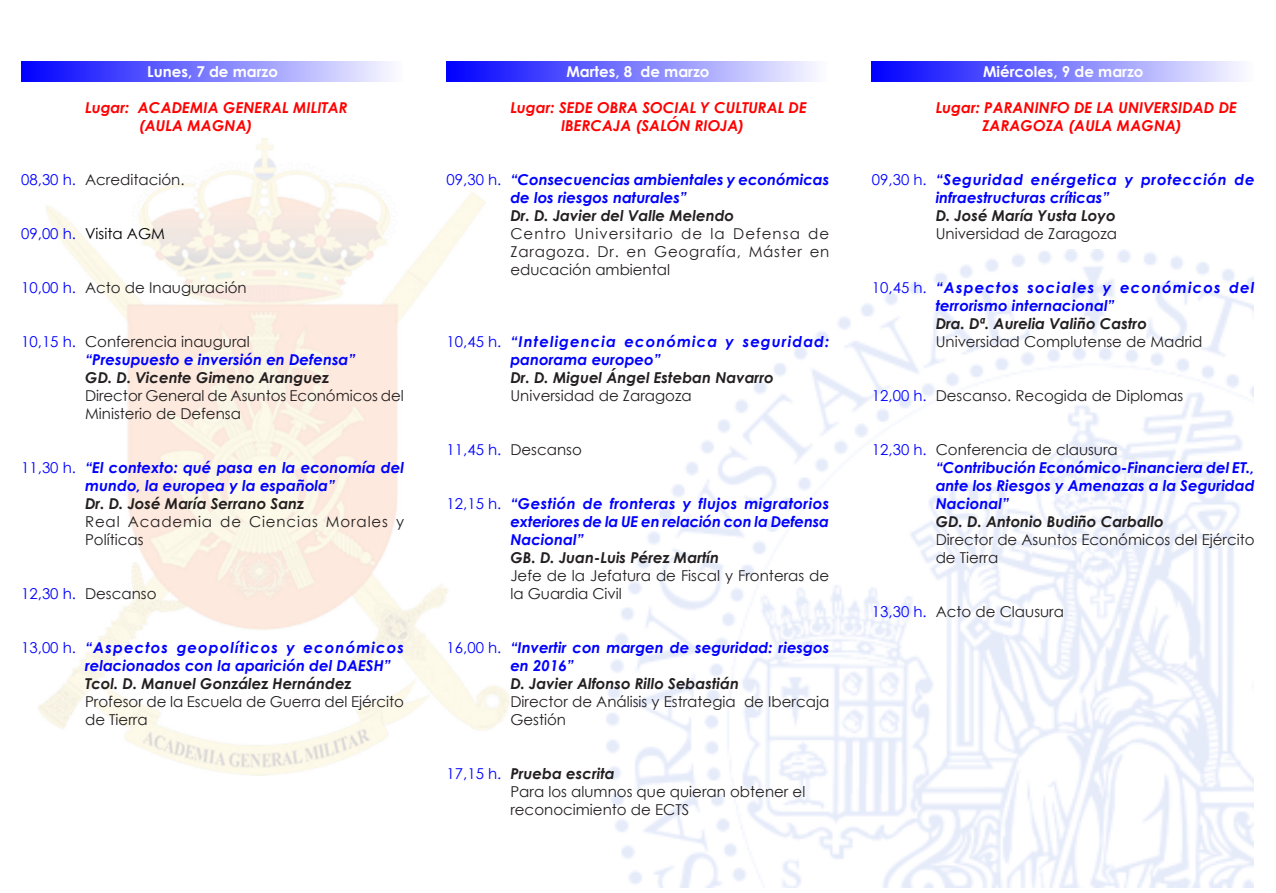
<style>
.page{position:relative;width:1276px;height:893px;background:#fff}
.page>*{position:absolute;margin:0;border:0;box-sizing:border-box;transform-origin:0 0}
.t1{font:15px/18px "Century Gothic";color:#231f20}
.t2{font:italic 700 15px/18px "Century Gothic";color:#00f}
.t3{font:italic 700 15px "Century Gothic";color:#231f20}
.t4{font:italic 700 15px/18px "Century Gothic";color:#f00;text-align:center}
.t5{font:15px "Century Gothic";color:#00f}
.t6{font:italic 700 15px/18px "Century Gothic";letter-spacing:.07em;color:#00f}
.t7{font:italic 700 15px/18px "Century Gothic";letter-spacing:.045em;color:#00f}
.t8{font:700 15px "Century Gothic";color:#fff}
.t9{font:15px/18px "Century Gothic";letter-spacing:.055em;color:#231f20}
.t10{font:15px "Century Gothic";color:#000}
</style>
<div class="page">
<img style="left:607px;top:250px;width:647px;height:637px">
<img style="left:38px;top:138px;width:472px;height:638px">
<div style="left:21px;top:62px;width:381px;height:20px;background:linear-gradient(to right,#00f,#fcfcff)"></div>
<div style="left:446px;top:62px;width:382px;height:20px;background:linear-gradient(to right,#00f,#fcfcff)"></div>
<div style="left:872px;top:62px;width:381px;height:20px;background:linear-gradient(to right,#00f,#fcfcff)"></div>
<p class="t8" style="left:147px;top:61px;width:132px">Lunes, 7 de marzo</p>
<p class="t8" style="left:566px;top:61px;width:145px">Martes, 8 de marzo</p>
<p class="t8" style="left:983px;top:61px;width:162px">Miércoles, 9 de marzo</p>
<p class="t5" style="left:21px;top:170px;width:56px">08,30 h.</p>
<p class="t4" style="left:85px;top:98px;width:264px">Lugar: ACADEMIA GENERAL MILITAR</p>
<p class="t4" style="left:139px;top:116px;width:115px">(AULA MAGNA)</p>
<p class="t1" style="left:85px;top:171px;width:101px">Acreditación.</p>
<p class="t5" style="left:21px;top:224px;width:56px">09,00 h.</p>
<p class="t10" style="left:85px;top:223px;width:81px">Visita AGM</p>
<p class="t5" style="left:446px;top:170px;width:56px">09,30 h.</p>
<p class="t4" style="left:561px;top:98px;width:247px;text-align:left;text-indent:-51px">Lugar: SEDE OBRA SOCIAL Y CULTURAL DE<br>IBERCAJA (SALÓN RIOJA)</p>
<p class="t2" style="left:510px;top:170px;width:320px">“Consecuencias ambientales y económicas de los riesgos naturales”</p>
<p class="t3" style="left:510px;top:204px;width:225px">Dr. D. Javier del Valle Melendo</p>
<p class="t1" style="left:510px;top:225px;width:320px;text-align:justify">Centro Universitario de la Defensa de Zaragoza. Dr. en Geografía, Máster en educación ambiental</p>
<p class="t5" style="left:21px;top:278px;width:56px">10,00 h.</p>
<p class="t5" style="left:21px;top:332px;width:56px">10,15 h.</p>
<p class="t1" style="left:85px;top:279px;width:163px">Acto de Inauguración</p>
<p class="t1" style="left:85px;top:333px;width:166px">Conferencia inaugural</p>
<p class="t2" style="left:85px;top:350px;width:272px">“Presupuesto e inversión en Defensa”</p>
<p class="t3" style="left:85px;top:366px;width:245px">GD. D. Vicente Gimeno Aranguez</p>
<p class="t1" style="left:85px;top:387px;width:320px">Director General de Asuntos Económicos del<br>Ministerio de Defensa</p>
<p class="t5" style="left:446px;top:332px;width:56px">10,45 h.</p>
<p class="t6" style="left:510px;top:332px;width:320px">“Inteligencia económica y seguridad: panorama europeo”</p>
<p class="t3" style="left:510px;top:366px;width:265px">Dr. D. Miguel Ángel Esteban Navarro</p>
<p class="t1" style="left:510px;top:387px;width:183px">Universidad de Zaragoza</p>
<p class="t5" style="left:446px;top:440px;width:56px">11,45 h.</p>
<p class="t1" style="left:510px;top:441px;width:73px">Descanso</p>
<p class="t5" style="left:21px;top:458px;width:56px">11,30 h.</p>
<p class="t2" style="left:85px;top:458px;width:320px">“El contexto: qué pasa en la economía del mundo, la europea y la española”</p>
<p class="t3" style="left:85px;top:492px;width:220px">Dr. D. José María Serrano Sanz</p>
<p class="t9" style="left:85px;top:513px;width:320px">Real Academia de Ciencias Morales y<br>Políticas</p>
<p class="t5" style="left:21px;top:584px;width:56px">12,30 h.</p>
<p class="t1" style="left:85px;top:585px;width:73px">Descanso</p>
<p class="t5" style="left:446px;top:494px;width:56px">12,15 h.</p>
<p class="t2" style="left:510px;top:494px;width:320px;text-align:justify">“Gestión de fronteras y flujos migratorios exteriores de la UE en relación con la Defensa Nacional”</p>
<p class="t3" style="left:510px;top:546px;width:210px">GB. D. Juan-Luis Pérez Martín</p>
<p class="t1" style="left:510px;top:567px;width:320px">Jefe de la Jefatura de Fiscal y Fronteras de la Guardia Civil</p>
<p class="t5" style="left:872px;top:170px;width:56px">09,30 h.</p>
<p class="t5" style="left:872px;top:278px;width:56px">10,45 h.</p>
<p class="t5" style="left:872px;top:386px;width:56px">12,00 h.</p>
<p class="t5" style="left:872px;top:440px;width:56px">12,30 h.</p>
<p class="t4" style="left:935px;top:98px;width:303px">Lugar: PARANINFO DE LA UNIVERSIDAD DE<br>ZARAGOZA (AULA MAGNA)</p>
<p class="t7" style="left:935px;top:170px;width:320px">“Seguridad enérgetica y protección de infraestructuras críticas”</p>
<p class="t3" style="left:935px;top:204px;width:181px">D. José María Yusta Loyo</p>
<p class="t1" style="left:935px;top:225px;width:183px">Universidad de Zaragoza</p>
<p class="t6" style="left:935px;top:278px;width:320px">“Aspectos sociales y económicos del terrorismo internacional”</p>
<p class="t3" style="left:935px;top:312px;width:213px">Dra. Dª. Aurelia Valiño Castro</p>
<p class="t1" style="left:935px;top:333px;width:268px">Universidad Complutense de Madrid</p>
<p class="t1" style="left:935px;top:387px;width:249px">Descanso. Recogida de Diplomas</p>
<p class="t1" style="left:935px;top:441px;width:184px">Conferencia de clausura</p>
<p class="t2" style="left:935px;top:458px;width:320px;text-align:justify">“Contribución Económico-Financiera del ET., ante los Riesgos y Amenazas a la Seguridad Nacional”</p>
<p class="t3" style="left:935px;top:510px;width:229px">GD. D. Antonio Budiño Carballo</p>
<p class="t1" style="left:935px;top:531px;width:320px">Director de Asuntos Económicos del Ejército de Tierra</p>
<p class="t5" style="left:872px;top:602px;width:56px">13,30 h.</p>
<p class="t1" style="left:935px;top:603px;width:130px">Acto de Clausura</p>
<p class="t5" style="left:21px;top:638px;width:56px">13,00 h.</p>
<p class="t2" style="left:85px;top:638px;width:320px">“Aspectos geopolíticos y económicos relacionados con la aparición del DAESH”</p>
<p class="t3" style="left:85px;top:672px;width:268px">Tcol. D. Manuel González Hernández</p>
<p class="t1" style="left:85px;top:693px;width:320px">Profesor de la Escuela de Guerra del Ejército de Tierra</p>
<p class="t5" style="left:446px;top:638px;width:56px">16,00 h.</p>
<p class="t2" style="left:510px;top:638px;width:320px">“Invertir con margen de seguridad: riesgos en 2016”</p>
<p class="t3" style="left:510px;top:672px;width:230px">D. Javier Alfonso Rillo Sebastián</p>
<p class="t1" style="left:510px;top:693px;width:320px">Director de Análisis y Estrategia de Ibercaja<br>Gestión</p>
<p class="t5" style="left:446px;top:764px;width:56px">17,15 h.</p>
<p class="t3" style="left:510px;top:762px;width:106px">Prueba escrita</p>
<p class="t1" style="left:510px;top:783px;width:296px">Para los alumnos que quieran obtener el reconocimiento de ECTS</p>
</div>
